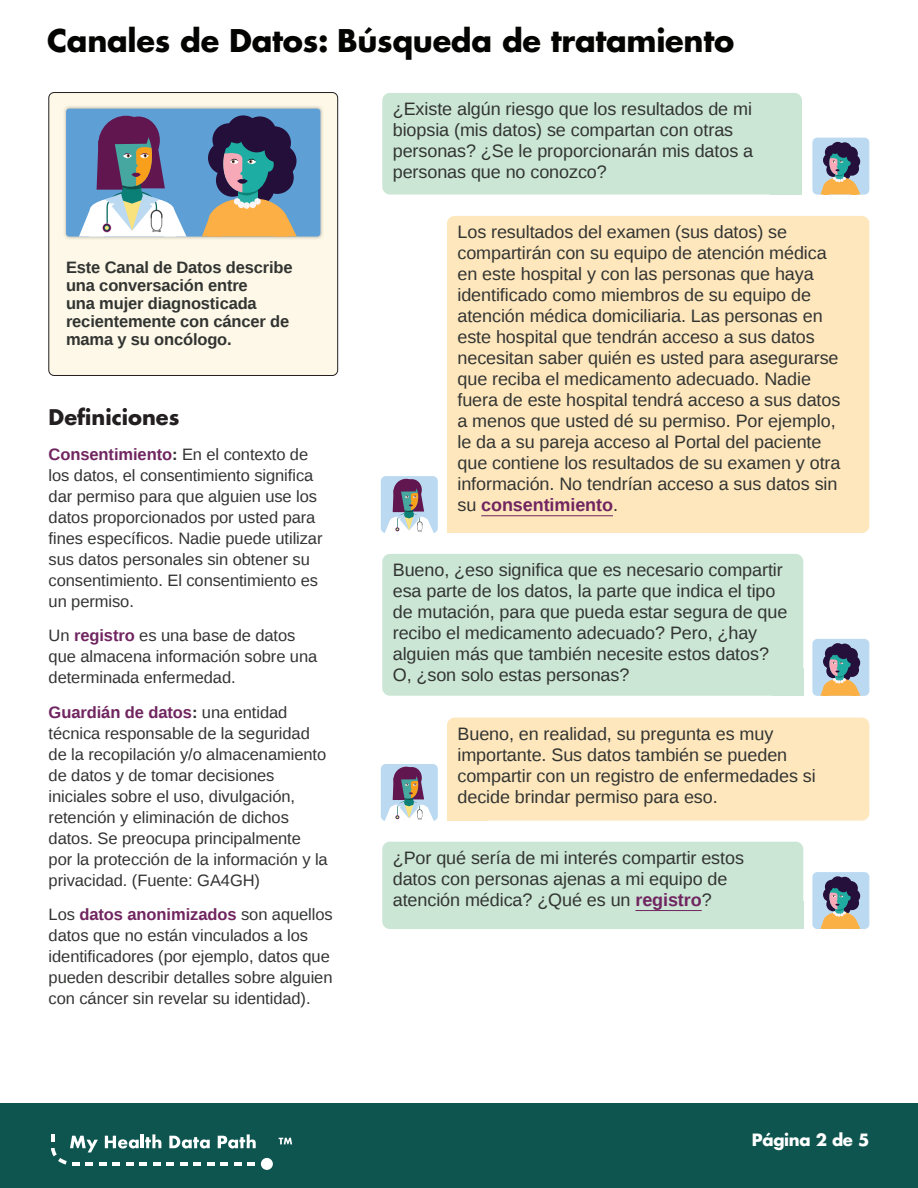
<style>
.page{position:relative;width:918px;height:1188px;background:#fff}
.page>*{position:absolute;margin:0;border:0;box-sizing:border-box;transform-origin:0 0}
.t1{font:700 30.45px "Futura";letter-spacing:-.01em;color:#040503}
.t2{font:700 21px "Futura";color:#231f20}
.t3{font:18px/21px "Ascender Sans";letter-spacing:-.005em;color:#323432}
.t4{font:16.5px/21px "Ascender Sans";letter-spacing:-.005em;color:#323432}
.t5{font:700 16.5px/18px "Ascender Sans";letter-spacing:-.01em;color:#323432}
.t6{font:700 16.5px "Futura";letter-spacing:-.02em;color:#fff}
.s1{font-weight:700;color:#702560}
.s2{font-weight:700}
</style>
<div class="page">
<div style="left:0;top:1104px;width:918px;height:84px;background:#0e5550"></div>
<svg style="left:279px;top:1138px;width:13px;height:6px"></svg>
<svg style="left:51px;top:1134px;width:205px;height:32px"></svg>
<div style="left:261px;top:1158px;width:12px;height:12px;background:#fff;border-radius:50%"></div>
<div style="left:382px;top:93px;width:420px;height:102px;background:#cbe6d5;border-radius:8px"></div>
<div style="left:382px;top:554px;width:421px;height:142px;background:#cbe6d5;border-radius:8px"></div>
<div style="left:382px;top:842px;width:421px;height:87px;background:#cbe6d5;border-radius:8px"></div>
<div style="left:447px;top:216px;width:422px;height:317px;background:#fee7bd;border-radius:8px"></div>
<div style="left:447px;top:718px;width:422px;height:103px;background:#fee7bd;border-radius:8px"></div>
<div style="left:447px;top:509px;width:30px;height:24px;background:#fee7bd"></div>
<div style="left:49px;top:93px;width:289px;height:282px;background:#fdf8e7;border-radius:5px"></div>
<div style="left:49px;top:92px;width:289px;height:284px;border:1px solid #231f20;border-radius:5px"></div>
<div style="left:772px;top:668px;width:31px;height:28px;background:#cbe6d5"></div>
<div style="left:772px;top:901px;width:31px;height:28px;background:#cbe6d5"></div>
<div style="left:447px;top:780px;width:41px;height:41px;background:#fee7bd"></div>
<hr style="left:481px;top:515px;width:132px;height:1px;background:#702560">
<div style="left:771px;top:167px;width:31px;height:28px;background:#cbe6d5"></div>
<hr style="left:635px;top:910px;width:67px;height:1px;background:#702560">
<div style="left:381px;top:476px;width:57px;height:57px;background:#bbdaf2;border-radius:5px"></div>
<svg style="left:385px;top:480px;width:49px;height:53px"></svg>
<div style="left:381px;top:764px;width:57px;height:57px;background:#bbdaf2;border-radius:5px"></div>
<div style="left:393px;top:767px;width:26px;height:25px;background:#621650;border-radius:50%"></div>
<svg style="left:384px;top:768px;width:50px;height:53px"></svg>
<div style="left:812px;top:138px;width:57px;height:57px;background:#bbdaf2;border-radius:5px"></div>
<svg style="left:838px;top:142px;width:14px;height:15px"></svg>
<div style="left:831px;top:142px;width:14px;height:14px;background:#250f3b;border-radius:50%"></div>
<div style="left:837px;top:144px;width:13px;height:14px;background:#250f3b;border-radius:50%"></div>
<svg style="left:820px;top:145px;width:40px;height:49px"></svg>
<div style="left:812px;top:639px;width:57px;height:57px;background:#bbdaf2;border-radius:5px"></div>
<div style="left:838px;top:644px;width:14px;height:14px;background:#250f3b;border-radius:50%"></div>
<div style="left:831px;top:643px;width:14px;height:14px;background:#250f3b;border-radius:50%"></div>
<svg style="left:820px;top:646px;width:40px;height:50px"></svg>
<div style="left:812px;top:872px;width:57px;height:57px;background:#bbdaf2;border-radius:5px"></div>
<div style="left:838px;top:877px;width:14px;height:14px;background:#250f3b;border-radius:50%"></div>
<svg style="left:831px;top:876px;width:14px;height:15px"></svg>
<div style="left:837px;top:878px;width:13px;height:14px;background:#250f3b;border-radius:50%"></div>
<svg style="left:820px;top:879px;width:40px;height:50px"></svg>
<img style="left:64px;top:106px;width:259px;height:133px">
<svg style="left:66px;top:109px;width:254px;height:128px;background:#738ba4"></svg>
<div style="left:234px;top:198px;width:6px;height:7px;background:#fcf5f6;border-radius:50%"></div>
<div style="left:238px;top:202px;width:7px;height:6px;background:#fcf5f6;border-radius:50%"></div>
<div style="left:243px;top:202px;width:7px;height:7px;background:#fcf5f6;border-radius:50%"></div>
<div style="left:249px;top:202px;width:7px;height:6px;background:#fcf5f6;border-radius:50%"></div>
<div style="left:254px;top:198px;width:7px;height:7px;background:#fcf5f6;border-radius:50%"></div>
<h1 class="t1" style="left:47px;top:21px;width:689px">Canales de Datos: Búsqueda de tratamiento</h1>
<p class="t5" style="left:66px;top:257px;width:228px">Este Canal de Datos describe una conversación entre<br>una mujer diagnosticada recientemente con cáncer de mama y su oncólogo.</p>
<p class="t2" style="left:49px;top:403px;width:132px">Definiciones</p>
<p class="t4" style="left:49px;top:444px;width:275px"><span class="s1">Consentimiento</span><span class="s2">:</span> En el contexto de los datos, el consentimiento significa dar permiso para que alguien use los datos proporcionados por usted para fines específicos. Nadie puede utilizar sus datos personales sin obtener su consentimiento. El consentimiento es un permiso.</p>
<p class="t4" style="left:49px;top:625px;width:270px">Un <span class="s1">registro</span> es una base de datos que almacena información sobre una determinada enfermedad.</p>
<p class="t4" style="left:49px;top:702px;width:281px"><span class="s1">Guardián de datos</span><span class="s2">:</span> una entidad técnica responsable de la seguridad de la recopilación y/o almacenamiento de datos y de tomar decisiones iniciales sobre el uso, divulgación, retención y eliminación de dichos datos. Se preocupa principalmente por la protección de la información y la privacidad. (Fuente: GA4GH)</p>
<p class="t4" style="left:49px;top:904px;width:286px">Los <span class="s1">datos anonimizados</span> son aquellos datos que no están vinculados a los identificadores (por ejemplo, datos que pueden describir detalles sobre alguien con cáncer sin revelar su identidad).</p>
<p class="t3" style="left:393px;top:99px;width:362px">¿Existe algún riesgo que los resultados de mi biopsia (mis datos) se compartan con otras personas? ¿Se le proporcionarán mis datos a personas que no conozco?</p>
<p class="t3" style="left:458px;top:222px;width:385px">Los resultados del examen (sus datos) se compartirán con su equipo de atención médica en este hospital y con las personas que haya identificado como miembros de su equipo de atención médica domiciliaria. Las personas en este hospital que tendrán acceso a sus datos necesitan saber quién es usted para asegurarse que reciba el medicamento adecuado. Nadie fuera de este hospital tendrá acceso a sus datos a menos que usted dé su permiso. Por ejemplo, le da a su pareja acceso al Portal del paciente que contiene los resultados de su examen y otra información. No tendrían acceso a sus datos sin su <span class="s1">consentimiento</span>.</p>
<p class="t3" style="left:393px;top:560px;width:396px">Bueno, ¿eso significa que es necesario compartir esa parte de los datos, la parte que indica el tipo de mutación, para que pueda estar segura de que recibo el medicamento adecuado? Pero, ¿hay alguien más que también necesite estos datos?<br>O, ¿son solo estas personas?</p>
<p class="t3" style="left:458px;top:723px;width:360px">Bueno, en realidad, su pregunta es muy importante. Sus datos también se pueden compartir con un registro de enfermedades si decide brindar permiso para eso.</p>
<p class="t3" style="left:393px;top:847px;width:353px">¿Por qué sería de mi interés compartir estos datos con personas ajenas a mi equipo de atención médica? ¿Qué es un <span class="s1">registro</span>?</p>
<p class="t6" style="left:752px;top:1129px;width:119px">Página 2 de 5</p>
</div>
